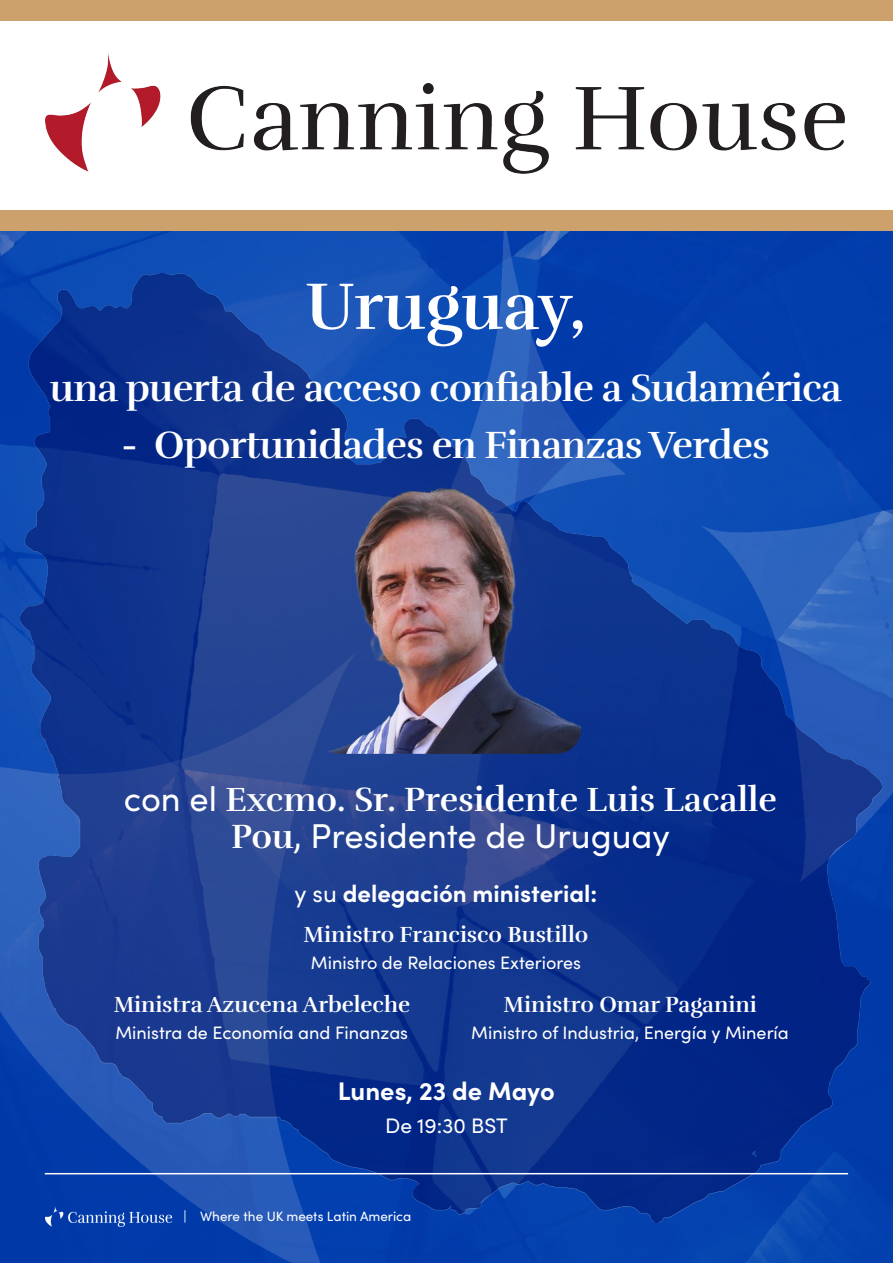
<style>
.page{position:relative;width:893px;height:1263px;background:#fff}
.page>*{position:absolute;margin:0;border:0;box-sizing:border-box;transform-origin:0 0}
.t1{font:700 67.5px "Rufina";color:#fff}
.t2{font:700 39px "Rufina";letter-spacing:-.02em;color:#fff}
.t3{font:700 34.5px "Rufina";color:#fff}
.t4{font:34.5px "Sofia Pro";color:#fff}
.t5{font:700 25.5px "Sofia Pro";color:#fff}
.t6{font:700 24px "Sofia Pro";color:#fff}
.t7{font:700 22.5px "Rufina";color:#fff}
.t8{font:21px "Sofia Pro";color:#fff}
.t9{font:18px "Sofia Pro";color:#fff}
.t10{font:13.5px "Sofia Pro";color:#fff}
.s1{font-family:"Sofia Pro";font-weight:400}
.s2{font-family:"Rufina";font-weight:700}
.s3{font-weight:400}
</style>
<div class="page">
<img style="left:0;top:230px;width:893px;height:1033px">
<img style="left:20px;top:273px;width:862px;height:949px">
<div style="left:0;top:210px;width:893px;height:20px;background:#cca16b"></div>
<img style="left:45px;top:53px;width:799px;height:121px">
<div style="left:0;top:0;width:893px;height:20px;background:#cca16b"></div>
<hr style="left:45px;top:1173px;width:803px;height:1px;background:#fff">
<img style="left:313px;top:487px;width:267px;height:267px;border-radius:26px">
<img style="left:45px;top:1207px;width:126px;height:19px">
<h1 class="t1" style="left:305px;top:265px;width:282px">Uruguay,</h1>
<h2 class="t2" style="left:50px;top:364px;width:793px">una puerta de acceso confiable a Sudamérica</h2>
<h2 class="t2" style="left:121px;top:421px;width:650px">- Oportunidades en Finanzas Verdes</h2>
<h3 class="t3" style="left:124px;top:778px;width:654px"><span class="s1">con el</span> Excmo. Sr. Presidente Luis Lacalle</h3>
<h3 class="t4" style="left:231px;top:813px;width:440px"><span class="s2">Pou</span>, Presidente de Uruguay</h3>
<h3 class="t6" style="left:295px;top:877px;width:304px"><span class="s3">y su</span> delegación ministerial:</h3>
<p class="t7" style="left:304px;top:920px;width:286px">Ministro Francisco Bustillo</p>
<p class="t9" style="left:311px;top:950px;width:272px">Ministro de Relaciones Exteriores</p>
<p class="t7" style="left:113px;top:990px;width:298px">Ministra Azucena Arbeleche</p>
<p class="t9" style="left:115px;top:1021px;width:294px">Ministra de Economía and Finanzas</p>
<p class="t7" style="left:503px;top:990px;width:255px">Ministro Omar Paganini</p>
<p class="t9" style="left:471px;top:1021px;width:319px">Ministro of Industria, Energía y Minería</p>
<h3 class="t5" style="left:338px;top:1074px;width:218px">Lunes, 23 de Mayo</h3>
<p class="t8" style="left:385px;top:1112px;width:124px">De 19:30 BST</p>
<p class="t10" style="left:183px;top:1207px;width:229px">| Where the UK meets Latin America</p>
</div>
